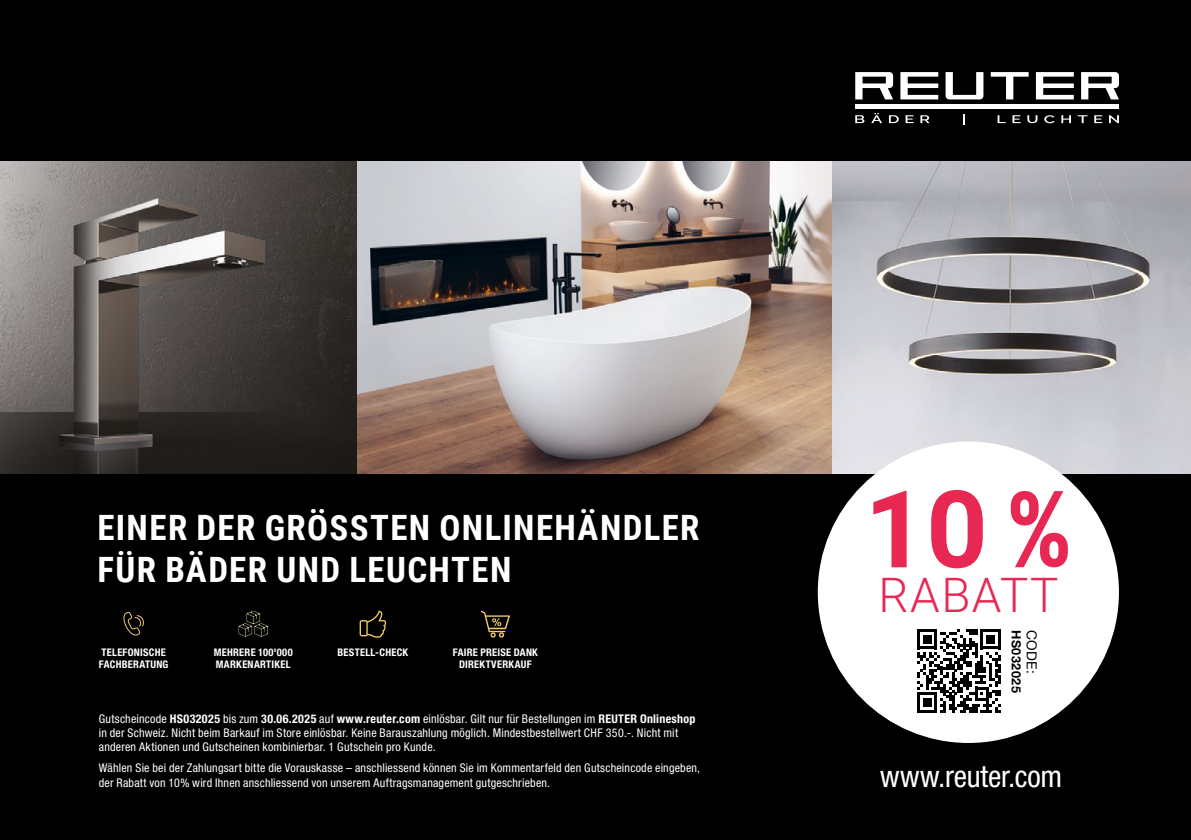
<style>
.page{position:relative;width:1191px;height:840px;background:#fff}
.page>*{position:absolute;margin:0;border:0;box-sizing:border-box;transform-origin:0 0}
.t1{font:700 107.2px "Roboto";color:#e72852}
.t2{font:300 47.4px "Roboto";letter-spacing:.03em;color:#e72852}
.t3{font:700 35px/42px "Roboto Condensed";letter-spacing:.04em;color:#fff}
.t4{font:condensed 30px "Helvetica Neue LT Pro";letter-spacing:-.005em;color:#fff}
.t5{font:13.8px "Helvetica Neue";color:#000}
.t6{font:700 12.6px "Helvetica Neue";letter-spacing:.04em;color:#000}
.t7{font:condensed 12px/14.4px "Helvetica Neue LT Pro";letter-spacing:.015em;color:#fff}
.t8{font:700 condensed 10.4px/12.6px "Helvetica Neue LT Pro";letter-spacing:.025em;color:#fff}
.s1{font-weight:700}
</style>
<div class="page">
<div style="left:0;top:0;width:1191px;height:839px;background:#000"></div>
<img style="left:0;top:161px;width:1191px;height:312px">
<svg style="left:920px;top:115px;width:9px;height:8px"></svg>
<svg style="left:905px;top:115px;width:8px;height:8px"></svg>
<svg style="left:889px;top:115px;width:9px;height:8px"></svg>
<svg style="left:871px;top:113px;width:11px;height:10px"></svg>
<svg style="left:855px;top:115px;width:9px;height:8px"></svg>
<hr style="left:855px;top:104px;width:264px;height:4px;background:#fff">
<svg style="left:1081px;top:72px;width:38px;height:27px"></svg>
<svg style="left:1036px;top:72px;width:37px;height:27px"></svg>
<svg style="left:990px;top:72px;width:38px;height:27px"></svg>
<svg style="left:945px;top:72px;width:38px;height:27px"></svg>
<svg style="left:900px;top:72px;width:38px;height:27px"></svg>
<svg style="left:855px;top:72px;width:38px;height:27px"></svg>
<svg style="left:1109px;top:115px;width:10px;height:8px"></svg>
<svg style="left:1094px;top:115px;width:8px;height:8px"></svg>
<svg style="left:1077px;top:115px;width:10px;height:8px"></svg>
<svg style="left:1061px;top:115px;width:10px;height:8px"></svg>
<svg style="left:1044px;top:115px;width:10px;height:8px"></svg>
<svg style="left:1027px;top:115px;width:10px;height:8px"></svg>
<svg style="left:1012px;top:115px;width:8px;height:8px"></svg>
<svg style="left:997px;top:115px;width:8px;height:8px"></svg>
<svg style="left:238px;top:610px;width:31px;height:27px"></svg>
<svg style="left:123px;top:611px;width:21px;height:24px"></svg>
<div style="left:817px;top:441px;width:302px;height:301px;background:#fff;border-radius:50%"></div>
<svg style="left:1010px;top:491px;width:57px;height:76px"></svg>
<svg style="left:917px;top:629px;width:83px;height:83px"></svg>
<svg style="left:359px;top:610px;width:27px;height:27px"></svg>
<svg style="left:481px;top:610px;width:29px;height:27px"></svg>
<h3 class="t3" style="left:97px;top:505px;width:604px">EINER DER GRÖSSTEN ONLINEHÄNDLER<br>FÜR BÄDER UND LEUCHTEN</h3>
<p class="t8" style="left:99px;top:645px;width:71px">TELEFONISCHE<br>FACHBERATUNG</p>
<p class="t8" style="left:214px;top:645px;width:80px">MEHRERE 100'000<br>MARKENARTIKEL</p>
<p class="t8" style="left:337px;top:645px;width:72px">BESTELL-CHECK</p>
<p class="t8" style="left:453px;top:645px;width:87px;text-align:center">FAIRE PREISE DANK<br>DIREKTVERKAUF</p>
<p class="t7" style="left:99px;top:710px;width:598px">Gutscheincode <span class="s1">HS032025</span> bis zum <span class="s1">30.06.2025</span> auf <span class="s1">www.reuter.com</span> einlösbar. Gilt nur für Bestellungen im <span class="s1">REUTER Onlineshop </span>in der Schweiz. Nicht beim Barkauf im Store einlösbar. Keine Barauszahlung möglich. Mindestbestellwert CHF 350.-. Nicht mit anderen Aktionen und Gutscheinen kombinierbar. 1 Gutschein pro Kunde.</p>
<p class="t7" style="left:99px;top:760px;width:603px">Wählen Sie bei der Zahlungsart bitte die Vorauskasse – anschliessend können Sie im Kommentarfeld den Gutscheincode eingeben, der Rabatt von 10% wird Ihnen anschliessend von unserem Auftragsmanagement gutgeschrieben.</p>
<h1 class="t1" style="left:864px;top:453px;width:125px">10</h1>
<h2 class="t2" style="left:878px;top:561px;width:181px">RABATT</h2>
<p class="t6" style="left:1026px;top:629px;width:64px;rotate:90deg">HS032025</p>
<p class="t5" style="left:1041px;top:629px;width:45px;rotate:90deg">CODE:</p>
<h3 class="t4" style="left:880px;top:758px;width:183px">www.reuter.com</h3>
</div>
